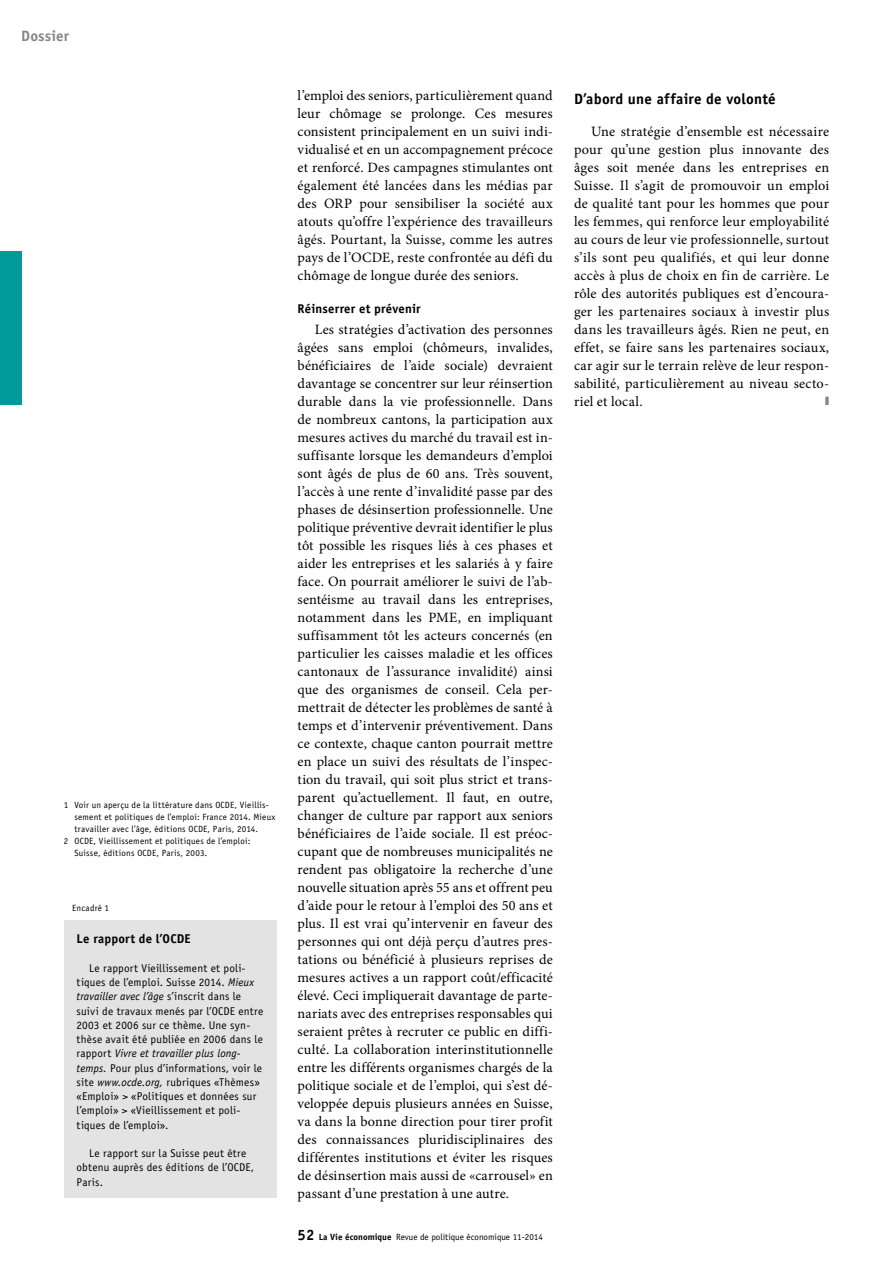
<style>
.page{position:relative;width:893px;height:1263px;background:#fff}
.page>*{position:absolute;margin:0;border:0;box-sizing:border-box;transform-origin:0 0}
.t1{font:700 15px "Officina Sans Std";letter-spacing:.015em;color:#000}
.t2{font:700 15px "Officina Sans Std";letter-spacing:.01em;color:#868786}
.t3{font:14.25px/18px "Minion Pro";letter-spacing:.01em;color:#000;text-align:justify}
.t4{font:700 12.75px "Officina Sans Std";letter-spacing:.015em;color:#000}
.t5{font:12px "Mathematical Pi LT Std";color:#868786;scale:.4 1}
.t6{font:11.25px/14.2px "Officina Sans Std";letter-spacing:.02em;color:#000}
.t7{font:9px "Officina Sans Std";letter-spacing:.025em;color:#000}
.t8{font:9px "Officina Sans Std";color:#000}
.s1{font-style:italic}
.s2{font-weight:700;font-size:15px}
.s3{font-weight:700}
</style>
<div class="page">
<div style="left:64px;top:920px;width:212px;height:277px;background:#e3e3e3"></div>
<div style="left:0;top:252px;width:21px;height:153px;background:#009a9b"></div>
<p class="t2" style="left:21px;top:26px;width:49px">Dossier</p>
<p class="t7" style="left:64px;top:799px;width:207px">1 Voir un aperçu de la littérature dans OCDE, Vieillis-</p>
<p class="t7" style="left:74px;top:811px;width:203px">sement et politiques de l’emploi: France 2014. Mieux</p>
<p class="t7" style="left:74px;top:823px;width:185px">travailler avec l’âge, éditions OCDE, Paris, 2014.</p>
<p class="t7" style="left:64px;top:835px;width:188px">2 OCDE, Vieillissement et politiques de l’emploi:</p>
<p class="t7" style="left:74px;top:847px;width:134px">Suisse, éditions OCDE, Paris, 2003.</p>
<p class="t7" style="left:72px;top:903px;width:38px">Encadré 1</p>
<p class="t4" style="left:77px;top:931px;width:116px">Le rapport de l’OCDE</p>
<p class="t6" style="left:77px;top:961px;width:188px;text-indent:13px">Le rapport Vieillissement et poli&shy;tiques de l’emploi. Suisse 2014. <span class="s1">Mieux travailler avec l’âge</span> s’inscrit dans le suivi de travaux menés par l’OCDE entre 2003 et 2006 sur ce thème. Une syn&shy;thèse avait été publiée en 2006 dans le rapport <span class="s1">Vivre et travailler plus long&shy;temps.</span> Pour plus d’informations, voir le site <span class="s1">www.ocde.org,</span> rubriques «Thèmes» «Emploi» &gt; «Politiques et données sur l’emploi» &gt; «Vieillissement et poli&shy;tiques de l’emploi».</p>
<p class="t6" style="left:77px;top:1146px;width:179px;text-indent:13px">Le rapport sur la Suisse peut être obtenu auprès des éditions de l’OCDE,<br>Paris.</p>
<p class="t3" style="left:298px;top:86px;width:257px">l’emploi des seniors, particulièrement quand leur chômage se prolonge. Ces mesures consistent principalement en un suivi indi&shy;vidualisé et en un accompagnement précoce et renforcé. Des campagnes stimulantes ont également été lancées dans les médias par des ORP pour sensibiliser la société aux atouts qu’offre l’expérience des travailleurs âgés. Pourtant, la Suisse, comme les autres pays de l’OCDE, reste confrontée au défi du chômage de longue durée des seniors.</p>
<p class="t4" style="left:298px;top:300px;width:124px">Réinserrer et prévenir</p>
<p class="t3" style="left:298px;top:320px;width:257px;text-indent:17px">Les stratégies d’activation des personnes âgées sans emploi (chômeurs, invalides, bénéficiaires de l’aide sociale) devraient davantage se concentrer sur leur réinsertion durable dans la vie professionnelle. Dans de nombreux cantons, la participation aux mesures actives du marché du travail est in&shy;suffisante lorsque les demandeurs d’emploi sont âgés de plus de 60 ans. Très souvent, l’accès à une rente d’invalidité passe par des phases de désinsertion professionnelle. Une politique préventive devrait identifier le plus tôt possible les risques liés à ces phases et aider les entreprises et les salariés à y faire face. On pourrait améliorer le suivi de l’ab&shy;sentéisme au travail dans les entreprises, notamment dans les PME, en impliquant suffisamment tôt les acteurs concernés (en particulier les caisses maladie et les offices cantonaux de l’assurance invalidité) ainsi que des organismes de conseil. Cela per&shy;mettrait de détecter les problèmes de santé à temps et d’intervenir préventivement. Dans ce contexte, chaque canton pourrait mettre en place un suivi des résultats de l’inspec&shy;tion du travail, qui soit plus strict et trans&shy;parent qu’actuellement. Il faut, en outre, changer de culture par rapport aux seniors bénéficiaires de l’aide sociale. Il est préoc&shy;cupant que de nombreuses municipalités ne rendent pas obligatoire la recherche d’une nouvelle situation après 55 ans et offrent peu d’aide pour le retour à l’emploi des 50 ans et plus. Il est vrai qu’intervenir en faveur des personnes qui ont déjà perçu d’autres pres&shy;tations ou bénéficié à plusieurs reprises de mesures actives a un rapport coût/efficacité élevé. Ceci impliquerait davantage de parte&shy;nariats avec des entreprises responsables qui seraient prêtes à recruter ce public en diffi&shy;culté. La collaboration interinstitutionnelle entre les différents organismes chargés de la politique sociale et de l’emploi, qui s’est dé&shy;veloppée depuis plusieurs années en Suisse, va dans la bonne direction pour tirer profit des connaissances pluridisciplinaires des différentes institutions et éviter les risques de désinsertion mais aussi de «carrousel» en passant d’une prestation à une autre.</p>
<p class="t8" style="left:298px;top:1231px;width:247px"><span class="s2">52</span> <span class="s3">La Vie économique</span> Revue de politique économique 11-2014</p>
<p class="t1" style="left:574px;top:90px;width:203px">D’abord une affaire de volonté</p>
<p class="t3" style="left:574px;top:122px;width:257px;text-indent:17px">Une stratégie d’ensemble est nécessaire pour qu’une gestion plus innovante des âges soit menée dans les entreprises en Suisse. Il s’agit de promouvoir un emploi de qualité tant pour les hommes que pour les femmes, qui renforce leur employabilité au cours de leur vie professionnelle, surtout s’ils sont peu qualifiés, et qui leur donne accès à plus de choix en fin de carrière. Le rôle des autorités publiques est d’encoura&shy;ger les partenaires sociaux à investir plus dans les travailleurs âgés. Rien ne peut, en effet, se faire sans les partenaires sociaux, car agir sur le terrain relève de leur respon&shy;sabilité, particulièrement au niveau secto&shy;riel et local.</p>
<p class="t5" style="left:825px;top:393px;width:11px">■</p>
</div>
